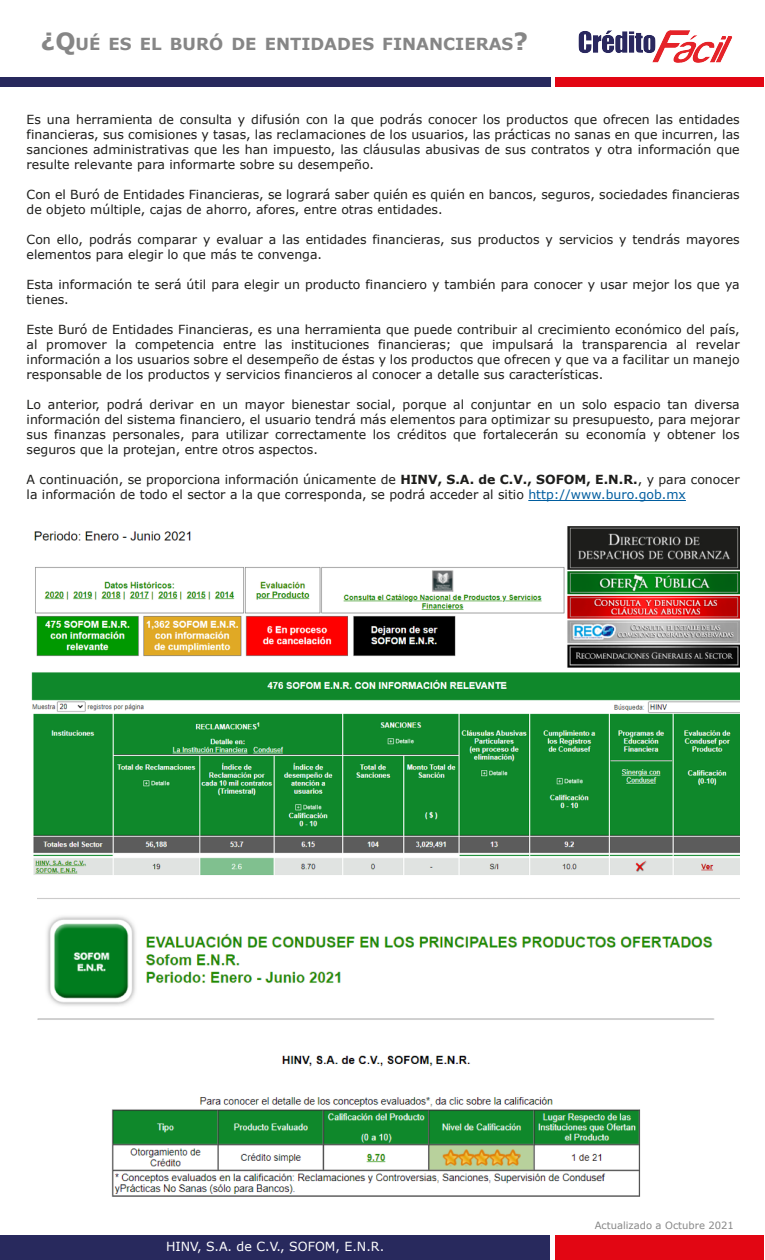
<style>
.page{position:relative;width:765px;height:1260px;background:#fff}
.page>*{position:absolute;margin:0;border:0;box-sizing:border-box;transform-origin:0 0}
.t1{font:700 16.62px "Verdana";color:#868686}
.t2{font:12.62px "Verdana";color:#fff}
.t3{font:12.5px/15px "Verdana";color:#1d1d1b}
.t4{font:10px "Verdana";color:#868686}
.s1{font-size:23.75px}
.s2{font-weight:700}
.s3{color:#005d9f}
</style>
<div class="page">
<img style="left:37px;top:898px;width:703px;height:299px">
<div style="left:0;top:77px;width:550px;height:10px;background:#28295d"></div>
<div style="left:555px;top:77px;width:209px;height:10px;background:#e20613"></div>
<div style="left:0;top:1235px;width:550px;height:25px;background:#28295d"></div>
<div style="left:555px;top:1235px;width:209px;height:25px;background:#e20613"></div>
<img style="left:578px;top:30px;width:155px;height:33px">
<hr style="left:528px;top:500px;width:158px;height:1px;background:#005d9f">
<img style="left:31px;top:526px;width:709px;height:349px">
<h1 class="t1" style="left:41px;top:34px;width:489px"><span class="s1">¿Q</span>UÉ ES EL BURÓ DE ENTIDADES FINANCIERAS<span class="s1">?</span></h1>
<p class="t3" style="left:27px;top:113px;width:715px;text-align:justify">Es una herramienta de consulta y difusión con la que podrás conocer los productos que ofrecen las entidades financieras, sus comisiones y tasas, las reclamaciones de los usuarios, las prácticas no sanas en que incurren, las sanciones administrativas que les han impuesto, las cláusulas abusivas de sus contratos y otra información que resulte relevante para informarte sobre su desempeño.</p>
<p class="t3" style="left:27px;top:188px;width:715px">Con el Buró de Entidades Financieras, se logrará saber quién es quién en bancos, seguros, sociedades financieras de objeto múltiple, cajas de ahorro, afores, entre otras entidades.</p>
<p class="t3" style="left:27px;top:233px;width:715px">Con ello, podrás comparar y evaluar a las entidades financieras, sus productos y servicios y tendrás mayores elementos para elegir lo que más te convenga.</p>
<p class="t3" style="left:27px;top:278px;width:715px">Esta información te será útil para elegir un producto financiero y también para conocer y usar mejor los que ya tienes.</p>
<p class="t3" style="left:27px;top:323px;width:715px;text-align:justify">Este Buró de Entidades Financieras, es una herramienta que puede contribuir al crecimiento económico del país, al promover la competencia entre las instituciones financieras; que impulsará la transparencia al revelar información a los usuarios sobre el desempeño de éstas y los productos que ofrecen y que va a facilitar un manejo responsable de los productos y servicios financieros al conocer a detalle sus características.</p>
<p class="t3" style="left:27px;top:398px;width:715px;text-align:justify">Lo anterior, podrá derivar en un mayor bienestar social, porque al conjuntar en un solo espacio tan diversa información del sistema financiero, el usuario tendrá más elementos para optimizar su presupuesto, para mejorar sus finanzas personales, para utilizar correctamente los créditos que fortalecerán su economía y obtener los seguros que la protejan, entre otros aspectos.</p>
<p class="t3" style="left:27px;top:473px;width:715px">A continuación, se proporciona información únicamente de <span class="s2">HINV, S.A. de C.V., SOFOM, E.N.R.</span>, y para conocer la información de todo el sector a la que corresponda, se podrá acceder al sitio <span class="s3">http://www.buro.gob.mx</span></p>
<p class="t2" style="left:166px;top:1239px;width:220px">HINV, S.A. de C.V., SOFOM, E.N.R.</p>
<p class="t4" style="left:595px;top:1219px;width:141px">Actualizado a Octubre 2021</p>
</div>
